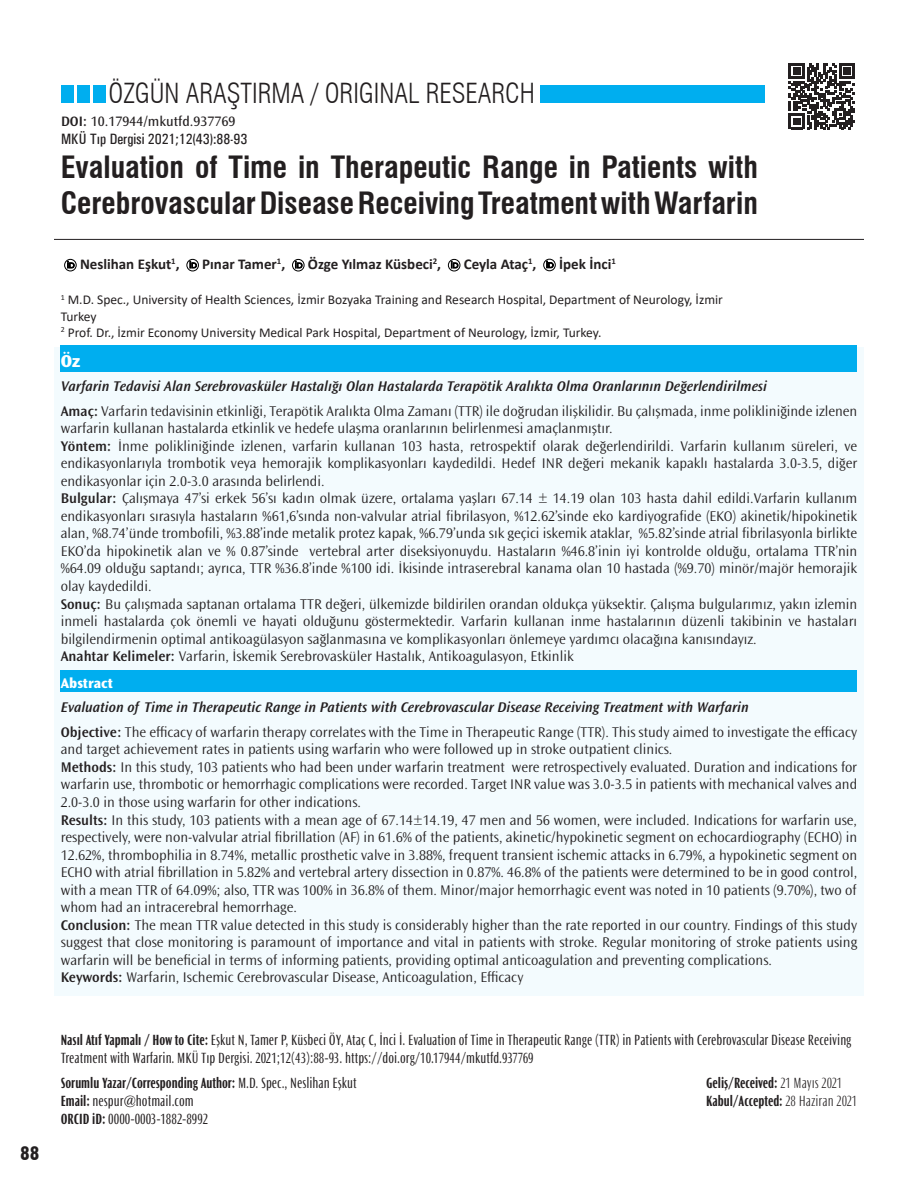
<style>
.page{position:relative;width:918px;height:1188px;background:#fff}
.page>*{position:absolute;margin:0;border:0;box-sizing:border-box;transform-origin:0 0}
.Makale_Ana_Başlık_TR{font:700 condensed 30px/36px "Swiss 721 BT";color:#231f20}
.t1{font:300 condensed 27px "Swiss 721 BT";color:#231f20}
.Sayfa_No{font:900 condensed 18px "Swiss 721 BT";color:#231f20}
.Öz-TR{font:800 18px "Ocean Sans MT Pro";color:#fff}
.Yazışma_Adresi{font:condensed 15px/18px "Ocean Sans MT Pro";color:#231f20}
.Yazar_İsimleri-TR{font:700 15px "Calibri";color:#231f20}
.Yazışma_Adresi-2{font:700 condensed 15px "Ocean Sans MT Pro";color:#231f20}
.Geliş_Kabul_Tarihi{font:700 condensed 15px "Ocean Sans MT Pro";color:#231f20}
.İç_Sayfa_Üst_Başlık{font:500 15px "Univers Condensed";color:#231f20}
.Özet_Metin_TR{font:300 14.7px/17.5px "Ocean Sans MT Pro";color:#231f20;text-align:justify}
.Özet_Metin-EN{font:300 14.7px/17.5px "Ocean Sans MT Pro";color:#231f20;text-align:justify}
.Özetin_Başlığı-TR{font:italic 600 14.7px "Ocean Sans MT Pro";color:#231f20}
.Özetin_Başlığı-EN{font:italic 600 14.7px "Ocean Sans MT Pro";color:#231f20}
.Abstract-EN{font:800 14.7px "Ocean Sans MT Pro";color:#fff}
.DOI{font:14.25px "Ocean Sans Std";color:#231f20}
.Yazarın_Kurumu-TR{font:13.5px/16.2px "Calibri";color:#231f20}
.s1{font-weight:600}
.s2{font-weight:700}
.s3{font-weight:300}
.s4{font-weight:400}
</style>
<div class="page">
<div style="left:93px;top:85px;width:12px;height:18px;background:#00aeef"></div>
<div style="left:540px;top:86px;width:225px;height:17px;background:#00aeef"></div>
<div style="left:77px;top:85px;width:12px;height:18px;background:#00aeef"></div>
<div style="left:61px;top:85px;width:13px;height:18px;background:#00aeef"></div>
<svg style="left:789px;top:63px;width:66px;height:66px"></svg>
<hr style="left:54px;top:239px;width:810px;height:1px;background:#231f20">
<div style="left:64px;top:259px;width:13px;height:12px;border:1px solid #000;border-radius:50%"></div>
<svg style="left:67px;top:261px;width:7px;height:7px"></svg>
<div style="left:186px;top:259px;width:13px;height:12px;border:1px solid #000;border-radius:50%"></div>
<svg style="left:190px;top:261px;width:7px;height:7px"></svg>
<div style="left:292px;top:259px;width:12px;height:12px;border:1px solid #000;border-radius:50%"></div>
<svg style="left:295px;top:261px;width:7px;height:7px"></svg>
<div style="left:448px;top:259px;width:12px;height:12px;border:1px solid #000;border-radius:50%"></div>
<svg style="left:451px;top:261px;width:7px;height:7px"></svg>
<div style="left:543px;top:259px;width:13px;height:12px;border:1px solid #000;border-radius:50%"></div>
<svg style="left:547px;top:261px;width:6px;height:7px"></svg>
<div style="left:54px;top:347px;width:810px;height:328px;background:#f3fbfe"></div>
<div style="left:61px;top:345px;width:796px;height:27px;background:#00aeef"></div>
<div style="left:54px;top:671px;width:810px;height:325px;background:#f3fbfe"></div>
<div style="left:61px;top:671px;width:796px;height:21px;background:#00aeef"></div>
<p class="Sayfa_No" style="left:20px;top:1143px;width:21px">88</p>
<h2 class="t1" style="left:109px;top:77px;width:428px">ÖZGÜN ARAŞTIRMA / ORIGINAL RESEARCH</h2>
<p class="DOI" style="left:61px;top:114px;width:176px"><span class="s1">DOI:</span> 10.17944/mkutfd.937769</p>
<p class="İç_Sayfa_Üst_Başlık" style="left:61px;top:130px;width:188px">MKÜ Tıp Dergisi 2021;12(43):88-93</p>
<p class="Makale_Ana_Başlık_TR" style="left:61px;top:149px;width:699px">Evaluation of Time in Therapeutic Range in Patients with<br>Cerebrovascular Disease Receiving Treatment with Warfarin</p>
<p class="Yazar_İsimleri-TR" style="left:80px;top:254px;width:101px">Neslihan Eşkut<sup>1</sup>,</p>
<p class="Yazar_İsimleri-TR" style="left:202px;top:254px;width:84px">Pınar Tamer<sup>1</sup>,</p>
<p class="Yazar_İsimleri-TR" style="left:308px;top:254px;width:135px">Özge Yılmaz Küsbeci<sup>2</sup>,</p>
<p class="Yazar_İsimleri-TR" style="left:464px;top:254px;width:74px">Ceyla Ataç<sup>1</sup>,</p>
<p class="Yazar_İsimleri-TR" style="left:559px;top:254px;width:58px">İpek İnci<sup>1</sup></p>
<p class="Yazarın_Kurumu-TR" style="left:61px;top:291px;width:664px"><sup>1</sup> M.D. Spec., University of Health Sciences, İzmir Bozyaka Training and Research Hospital, Department of Neurology, İzmir<br>Turkey</p>
<p class="Yazarın_Kurumu-TR" style="left:61px;top:324px;width:542px"><sup>2</sup> Prof. Dr., İzmir Economy University Medical Park Hospital, Department of Neurology, İzmir, Turkey.</p>
<p class="Öz-TR" style="left:61px;top:350px;width:21px">Öz</p>
<p class="Özetin_Başlığı-TR" style="left:61px;top:378px;width:708px">Varfarin Tedavisi Alan Serebrovasküler Hastalığı Olan Hastalarda Terapötik Aralıkta Olma Oranlarının Değerlendirilmesi</p>
<p class="Özet_Metin_TR" style="left:61px;top:402px;width:798px"><span class="s1">Amaç:</span> Varfarin tedavisinin etkinliği, Terapötik Aralıkta Olma Zamanı (TTR) ile doğrudan ilişkilidir. Bu çalışmada, inme polikliniğinde izlenen warfarin kullanan hastalarda etkinlik ve hedefe ulaşma oranlarının belirlenmesi amaçlanmıştır.</p>
<p class="Özet_Metin_TR" style="left:61px;top:437px;width:798px"><span class="s1">Yöntem:</span> İnme polikliniğinde izlenen, varfarin kullanan 103 hasta, retrospektif olarak değerlendirildi. Varfarin kullanım süreleri, ve endikasyonlarıyla trombotik veya hemorajik komplikasyonları kaydedildi. Hedef INR değeri mekanik kapaklı hastalarda 3.0-3.5, diğer endikasyonlar için 2.0-3.0 arasında belirlendi.</p>
<p class="Özet_Metin_TR" style="left:61px;top:490px;width:798px"><span class="s1">Bulgular:</span> Çalışmaya 47’si erkek 56’sı kadın olmak üzere, ortalama yaşları 67.14 ± 14.19 olan 103 hasta dahil edildi.Varfarin kullanım endikasyonları sırasıyla hastaların %61,6’sında non-valvular atrial fibrilasyon, %12.62’sinde eko kardiyografide (EKO) akinetik/hipokinetik alan, %8.74’ünde trombofili, %3.88’inde metalik protez kapak, %6.79’unda sık geçici iskemik ataklar, %5.82’sinde atrial fibrilasyonla birlikte EKO’da hipokinetik alan ve % 0.87’sinde vertebral arter diseksiyonuydu. Hastaların %46.8’inin iyi kontrolde olduğu, ortalama TTR’nin %64.09 olduğu saptandı; ayrıca, TTR %36.8’inde %100 idi. İkisinde intraserebral kanama olan 10 hastada (%9.70) minör/majör hemorajik olay kaydedildi.</p>
<p class="Özet_Metin_TR" style="left:61px;top:595px;width:798px"><span class="s1">Sonuç:</span> Bu çalışmada saptanan ortalama TTR değeri, ülkemizde bildirilen orandan oldukça yüksektir. Çalışma bulgularımız, yakın izlemin inmeli hastalarda çok önemli ve hayati olduğunu göstermektedir. Varfarin kullanan inme hastalarının düzenli takibinin ve hastaları bilgilendirmenin optimal antikoagülasyon sağlanmasına ve komplikasyonları önlemeye yardımcı olacağına kanısındayız.</p>
<p class="Özet_Metin_TR" style="left:61px;top:648px;width:514px"><span class="s1">Anahtar Kelimeler:</span> Varfarin, İskemik Serebrovasküler Hastalık, Antikoagulasyon, Etkinlik</p>
<p class="Abstract-EN" style="left:61px;top:674px;width:54px">Abstract</p>
<p class="Özetin_Başlığı-EN" style="left:61px;top:699px;width:690px">Evaluation of Time in Therapeutic Range in Patients with Cerebrovascular Disease Receiving Treatment with Warfarin</p>
<p class="Özet_Metin-EN" style="left:61px;top:723px;width:798px"><span class="s1">Objective:</span> The efficacy of warfarin therapy correlates with the Time in Therapeutic Range (TTR). This study aimed to investigate the efficacy and target achievement rates in patients using warfarin who were followed up in stroke outpatient clinics.</p>
<p class="Özet_Metin-EN" style="left:61px;top:758px;width:798px"><span class="s1">Methods:</span> In this study, 103 patients who had been under warfarin treatment were retrospectively evaluated. Duration and indications for warfarin use, thrombotic or hemorrhagic complications were recorded. Target INR value was 3.0-3.5 in patients with mechanical valves and 2.0-3.0 in those using warfarin for other indications.</p>
<p class="Özet_Metin-EN" style="left:61px;top:811px;width:798px"><span class="s1">Results:</span> In this study, 103 patients with a mean age of 67.14±14.19, 47 men and 56 women, were included. Indications for warfarin use, respectively, were non-valvular atrial fibrillation (AF) in 61.6% of the patients, akinetic/hypokinetic segment on echocardiography (ECHO) in 12.62%, thrombophilia in 8.74%, metallic prosthetic valve in 3.88%, frequent transient ischemic attacks in 6.79%, a hypokinetic segment on ECHO with atrial fibrillation in 5.82% and vertebral artery dissection in 0.87%. 46.8% of the patients were determined to be in good control, with a mean TTR of 64.09%; also, TTR was 100% in 36.8% of them. Minor/major hemorrhagic event was noted in 10 patients (9.70%), two of whom had an intracerebral hemorrhage.</p>
<p class="Özet_Metin-EN" style="left:61px;top:916px;width:798px"><span class="s1">Conclusion:</span> The mean TTR value detected in this study is considerably higher than the rate reported in our country. Findings of this study suggest that close monitoring is paramount of importance and vital in patients with stroke. Regular monitoring of stroke patients using warfarin will be beneficial in terms of informing patients, providing optimal anticoagulation and preventing complications.</p>
<p class="Özet_Metin-EN" style="left:61px;top:969px;width:464px"><span class="s1">Keywords:</span> Warfarin, Ischemic Cerebrovascular Disease, Anticoagulation, Efficacy</p>
<p class="Yazışma_Adresi" style="left:61px;top:1031px;width:792px"><span class="s2">Nasıl Atıf Yapmalı / How to Cite:</span> Eşkut N, Tamer P, Küsbeci ÖY, Ataç C, İnci İ. Evaluation of Time in Therapeutic Range (TTR) in Patients with Cerebrovascular Disease Receiving<br>Treatment with Warfarin. MKÜ Tıp Dergisi. 2021;12(43):88-93. https://doi.org/10.17944/mkutfd.937769</p>
<p class="Geliş_Kabul_Tarihi" style="left:706px;top:1073px;width:138px">Geliş/Received: <span class="s3">21 Mayıs 2021</span></p>
<p class="Geliş_Kabul_Tarihi" style="left:706px;top:1091px;width:153px">Kabul/Accepted: <span class="s3">28 Haziran 2021</span></p>
<p class="Yazışma_Adresi-2" style="left:61px;top:1073px;width:298px">Sorumlu Yazar/Corresponding Author: <span class="s4">M.D. Spec., Neslihan Eşkut</span></p>
<p class="Yazışma_Adresi" style="left:61px;top:1092px;width:134px"><span class="s2">Email:</span> nespur@hotmail.com</p>
<p class="Yazışma_Adresi" style="left:61px;top:1110px;width:149px"><span class="s2">ORCID iD:</span> 0000-0003-1882-8992</p>
</div>
